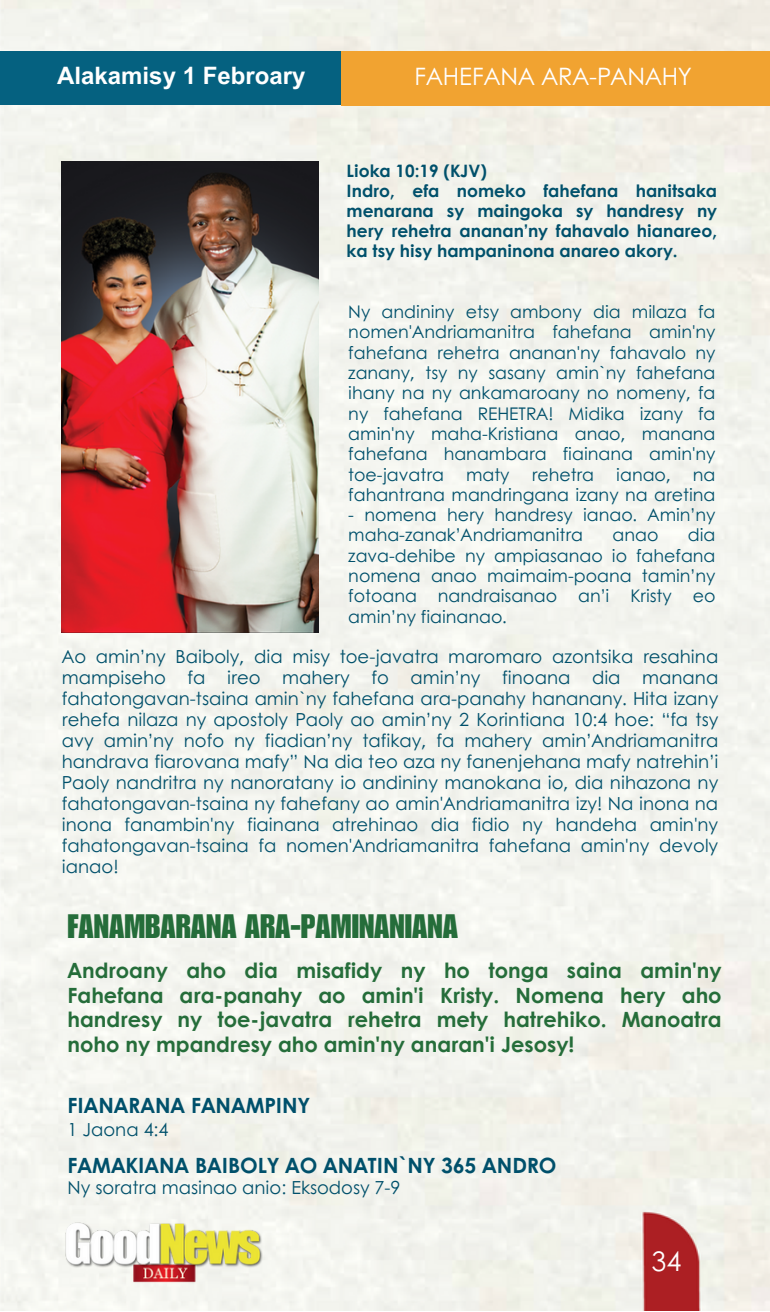
<style>
.page{position:relative;width:770px;height:1312px;background:#fff}
.page>*{position:absolute;margin:0;border:0;box-sizing:border-box;transform-origin:0 0}
.t1{font:33px "Impact LT Std";color:#256d3a}
.t2{font:27px "Century Gothic";color:#fff}
.t3{font:700 24px "Arial MT Pro";color:#fff}
.t4{font:24px "Century Gothic";color:#fff}
.t5{font:700 21px/24.6px "Century Gothic";color:#256d3a;text-align:justify}
.t6{font:700 21px "Century Gothic";color:#00506b}
.t7{font:18px/21px "Century Gothic";color:#00506b;text-align:justify}
.t8{font:17.4px/20.4px "Century Gothic";color:#00506b;text-align:justify}
.t9{font:700 17.1px/20.1px "Century Gothic";color:#00506b;text-align:justify}
</style>
<div class="page">
<img style="left:0;top:0;width:770px;height:1310px">
<img style="left:62px;top:162px;width:256px;height:470px">
<div style="left:0;top:51px;width:343px;height:54px;background:#056180"></div>
<div style="left:341px;top:51px;width:429px;height:55px;background:#f1a331"></div>
<img style="left:62px;top:1222px;width:200px;height:63px">
<p class="t3" style="left:57px;top:67px;width:250px">Alakamisy 1 Febroary</p>
<p class="t4" style="left:414px;top:58px;width:278px">FAHEFANA ARA-PANAHY</p>
<p class="t9" style="left:346px;top:160px;width:142px">Lioka 10:19 (KJV)</p>
<p class="t9" style="left:346px;top:180px;width:372px">Indro, efa nomeko fahefana hanitsaka menarana sy maingoka sy handresy ny hery rehetra ananan’ny fahavalo hianareo, ka tsy hisy hampaninona anareo akory.</p>
<p class="t8" style="left:348px;top:301px;width:368px">Ny andininy etsy ambony dia milaza fa nomen'Andriamanitra fahefana amin'ny fahefana rehetra ananan'ny fahavalo ny zanany, tsy ny sasany amin`ny fahefana ihany na ny ankamaroany no nomeny, fa ny fahefana REHETRA! Midika izany fa amin'ny maha-Kristiana anao, manana fahefana hanambara fiainana amin'ny toe-javatra</p>
<p class="t8" style="left:466px;top:463px;width:45px">maty</p>
<p class="t8" style="left:531px;top:463px;width:64px">rehetra</p>
<p class="t8" style="left:616px;top:463px;width:56px">ianao,</p>
<p class="t8" style="left:348px;top:463px;width:368px;text-align:right">na<br>fahantrana mandringana izany na aretina</p>
<p class="t8" style="left:348px;top:504px;width:368px">- nomena hery handresy ianao. Amin’ny maha-zanak’Andriamanitra</p>
<p class="t8" style="left:348px;top:524px;width:368px;text-indent:339px">dia zava-dehibe ny ampiasanao io fahefana nomena anao maimaim-poana tamin’ny fotoana nandraisanao an’i Kristy eo amin’ny fiainanao.</p>
<p class="t7" style="left:62px;top:645px;width:658px">Ao amin’ny Baiboly, dia misy toe-javatra maromaro azontsika resahina mampiseho fa ireo mahery fo amin’ny finoana dia manana fahatongavan-tsaina amin`ny fahefana ara-panahy hananany. Hita izany rehefa nilaza ny apostoly Paoly ao amin’ny 2 Korintiana 10:4 hoe: “fa tsy avy amin’ny nofo ny fiadian’ny tafikay, fa mahery amin’Andriamanitra handrava fiarovana mafy” Na dia teo aza ny fanenjehana mafy natrehin’i Paoly nandritra ny nanoratany io andininy manokana io, dia nihazona ny fahatongavan-tsaina ny fahefany ao amin'Andriamanitra izy! Na inona na inona fanambin'ny fiainana atrehinao dia fidio ny handeha amin'ny fahatongavan-tsaina fa nomen'Andriamanitra fahefana amin'ny devoly ianao!</p>
<p class="t8" style="left:612px;top:524px;width:47px">anao</p>
<p class="t1" style="left:67px;top:914px;width:392px">FANAMBARANA ARA-PAMINANIANA</p>
<p class="t5" style="left:67px;top:957px;width:655px">Androany aho dia misafidy ny ho tonga saina amin'ny Fahefana ara-panahy ao amin'i Kristy. Nomena hery aho handresy ny toe-javatra rehetra mety hatrehiko. Manoatra noho ny mpandresy aho amin'ny anaran'i Jesosy!</p>
<p class="t6" style="left:67px;top:1089px;width:244px">FIANARANA FANAMPINY</p>
<p class="t7" style="left:67px;top:1118px;width:103px">1 Jaona 4:4</p>
<p class="t6" style="left:67px;top:1149px;width:490px">FAMAKIANA BAIBOLY AO ANATIN`NY 365 ANDRO</p>
<p class="t7" style="left:67px;top:1176px;width:334px">Ny soratra masinao anio: Eksodosy 7-9</p>
<p class="t2" style="left:651px;top:1241px;width:31px">34</p>
</div>
